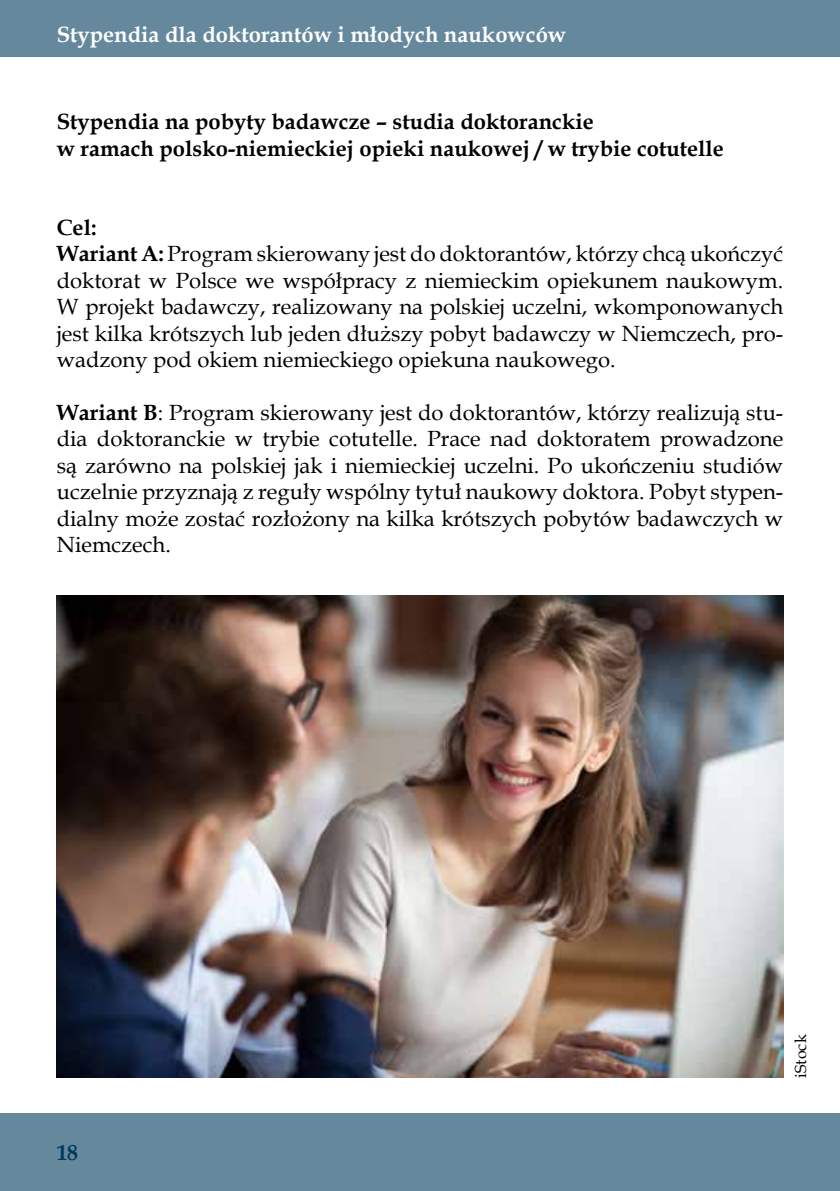
<style>
.page{position:relative;width:840px;height:1191px;background:#fff}
.page>*{position:absolute;margin:0;border:0;box-sizing:border-box;transform-origin:0 0}
.t1{font:22px/26.4px "Book Antiqua";color:#000;text-align:justify}
.t2{font:700 22px/26.4px "Book Antiqua";color:#000}
.Heading_1{font:700 22px "Book Antiqua";color:#fff}
.Heading_1-2{font:700 22px "Book Antiqua";color:#003a5d}
.t3{font:16px "Book Antiqua";color:#000}
.s1{font-weight:700}
</style>
<div class="page">
<div style="left:0;top:0;width:839px;height:57px;background:#66889d"></div>
<div style="left:0;top:1113px;width:839px;height:78px;background:#66889d"></div>
<img style="left:57px;top:595px;width:725px;height:482px">
<p class="Heading_1" style="left:57px;top:20px;width:511px">Stypendia dla doktorantów i młodych naukowców</p>
<p class="t2" style="left:57px;top:109px;width:668px">Stypendia na pobyty badawcze – studia doktoranckie<br>w ramach polsko-niemieckiej opieki naukowej / w trybie cotutelle</p>
<p class="t2" style="left:57px;top:214px;width:41px">Cel:</p>
<p class="t1" style="left:57px;top:240px;width:727px"><span class="s1">Wariant A:</span> Program skierowany jest do doktorantów, którzy chcą ukończyć doktorat w Polsce we współpracy z niemieckim opiekunem naukowym.<br>W projekt badawczy, realizowany na polskiej uczelni, wkomponowanych jest kilka krótszych lub jeden dłuższy pobyt badawczy w Niemczech, pro&shy;wadzony pod okiem niemieckiego opiekuna naukowego.</p>
<p class="t1" style="left:57px;top:399px;width:727px"><span class="s1">Wariant B</span>: Program skierowany jest do doktorantów, którzy realizują stu&shy;dia doktoranckie w trybie cotutelle. Prace nad doktoratem prowadzone są zarówno na polskiej jak i niemieckiej uczelni. Po ukończeniu studiów uczelnie przyznają z reguły wspólny tytuł naukowy doktora. Pobyt stypen&shy;dialny może zostać rozłożony na kilka krótszych pobytów badawczych w Niemczech.</p>
<p class="Heading_1-2" style="left:57px;top:1137px;width:23px">18</p>
<p class="t3" style="left:789px;top:1077px;width:45px;rotate:-90deg">iStock</p>
</div>
